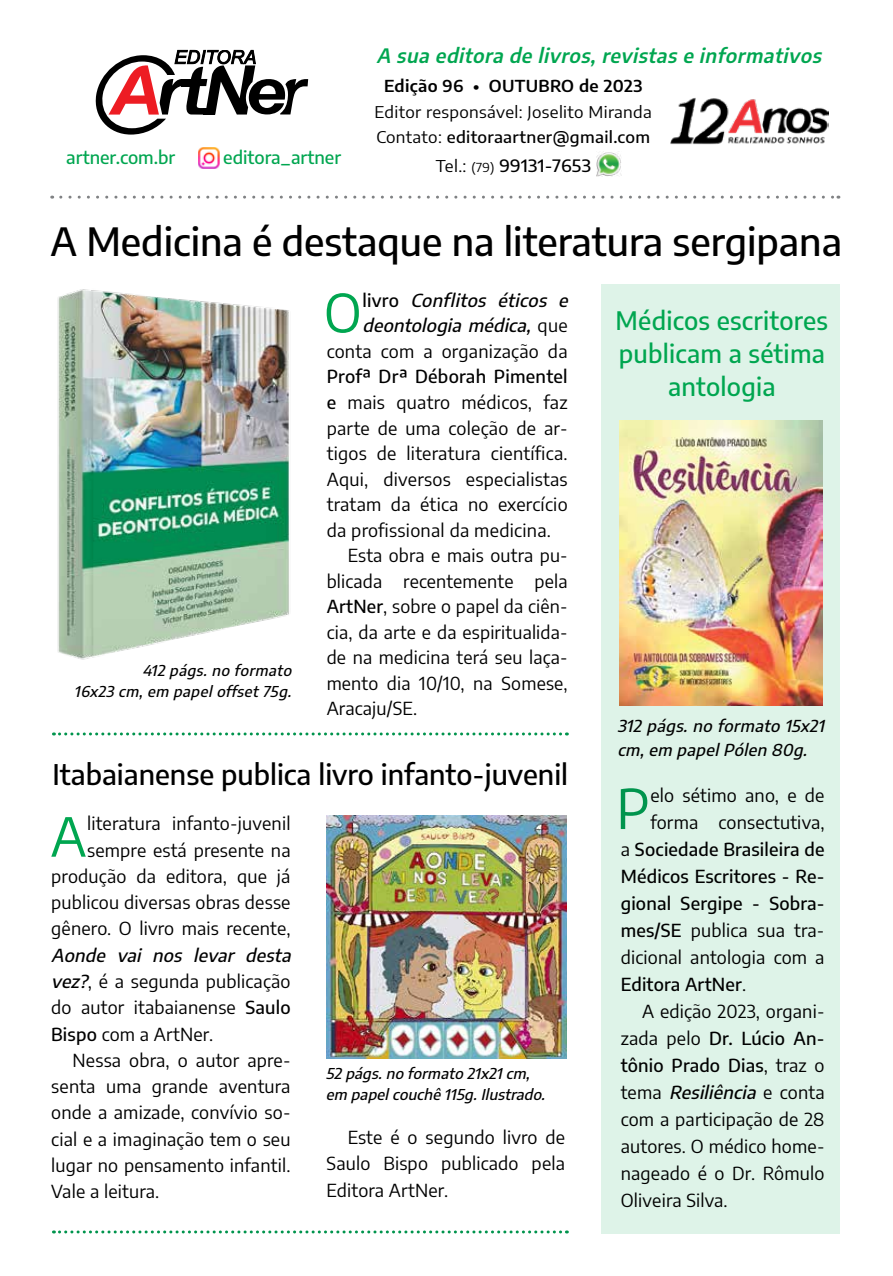
<style>
.page{position:relative;width:893px;height:1276px;background:#fff}
.page>*{position:absolute;margin:0;border:0;box-sizing:border-box;transform-origin:0 0}
.t1{font:54.45px "Encode Sans";color:#00944d}
.t2{font:53.4px "Encode Sans";color:#00a650}
.t3{font:52.5px "Encode Sans";color:#00a650}
.t4{font:500 39px "Encode Sans";color:#000}
.t5{font:500 28.5px "Encode Sans";color:#000}
.t6{font:500 25.5px/33px "Encode Sans";letter-spacing:.01em;color:#00a650;text-align:center}
.t7{font:italic 600 19.5px "Encode Sans";color:#00a650}
.t8{font:18px/26.2px "Encode Sans";letter-spacing:.01em;color:#000;text-align:justify}
.t9{font:500 18px "Encode Sans";letter-spacing:.01em;color:#000}
.t10{font:italic 500 18px/25.5px "Encode Sans";color:#000;text-align:right}
.t11{font:500 18px "Encode Sans";color:#00a650}
.t12{font:500 17.1px "Encode Sans";letter-spacing:.015em;color:#000;scale:1.05 1}
.t13{font:italic 500 16.5px/24px "Encode Sans";color:#000}
.t14{font:16.2px/24.9px "Encode Sans";letter-spacing:.02em;color:#000;scale:1.05 1}
.t15{font:600 16.2px "Encode Sans";letter-spacing:.02em;color:#000;scale:1.05 1}
.t16{font:italic 500 15px/21px "Encode Sans";color:#000}
.s1{font-weight:500}
.s2{font-weight:400;font-size:16.35px}
.s3{font-weight:400;font-size:12.45px}
.s4{font-style:normal}
.s5{font-weight:400;font-style:normal}
.s6{font-weight:500;font-style:italic}
.s7{font-weight:400}
</style>
<div class="page">
<div style="left:601px;top:284px;width:239px;height:949px;background:#def3e8"></div>
<img style="left:597px;top:151px;width:24px;height:26px">
<img style="left:198px;top:147px;width:22px;height:22px">
<svg style="left:96px;top:50px;width:212px;height:85px"></svg>
<div style="left:203px;top:108px;width:12px;height:7px;background:#000"></div>
<div style="left:181px;top:79px;width:12px;height:7px;background:#000"></div>
<svg style="left:61px;top:196px;width:778px;height:3px"></svg>
<img style="left:670px;top:98px;width:158px;height:47px">
<img style="left:57px;top:289px;width:233px;height:371px">
<img style="left:620px;top:420px;width:203px;height:286px">
<svg style="left:53px;top:732px;width:514px;height:3px"></svg>
<svg style="left:53px;top:1230px;width:514px;height:3px"></svg>
<img style="left:326px;top:815px;width:241px;height:244px">
<p class="t11" style="left:66px;top:144px;width:111px">artner.com.br</p>
<p class="t11" style="left:223px;top:144px;width:119px">editora_artner</p>
<p class="t7" style="left:376px;top:41px;width:452px">A sua editora de livros,revistas e informativos</p>
<p class="t15" style="left:384px;top:74px;width:247px">Edição 96 • OUTUBRO de 2023</p>
<p class="t14" style="left:375px;top:99px;width:266px">Editor responsável: Joselito Miranda<br>Contato: <span class="s1">editoraartner@gmail.com</span></p>
<p class="t12" style="left:436px;top:153px;width:149px"><span class="s2">Tel.:</span> <span class="s3">(79)</span> 99131-7653</p>
<h3 class="t4" style="left:50px;top:214px;width:793px">A Medicina é destaque na literatura sergipana</h3>
<p class="t16" style="left:74px;top:659px;width:223px;text-align:right">412 págs.no formato<br>16x23 cm,em papeloffset75g.</p>
<p class="t10" style="left:327px;top:287px;width:248px"><span class="s4">l i v r o</span> Conflitos éticos e deontologia médica, <span class="s5">q u e conta com a organização da</span></p>
<p class="t9" style="left:327px;top:364px;width:242px">Profª Drª Déborah Pimentel</p>
<p class="t8" style="left:327px;top:388px;width:242px"><span class="s1">e</span> mais quatro médicos, faz</p>
<p class="t8" style="left:327px;top:414px;width:243px">parte de uma coleção de ar-</p>
<p class="t8" style="left:327px;top:439px;width:242px">tigos de literatura científica.</p>
<p class="t8" style="left:327px;top:465px;width:242px">Aqui, diversos especialistas</p>
<p class="t8" style="left:327px;top:490px;width:242px">tratam da ética no exercício</p>
<p class="t8" style="left:327px;top:516px;width:226px">da profissional da medicina.</p>
<p class="t8" style="left:348px;top:541px;width:221px">Esta obra e mais outra pu-</p>
<p class="t8" style="left:327px;top:567px;width:242px">blicada recentemente pela</p>
<p class="t8" style="left:327px;top:592px;width:243px"><span class="s1">ArtNer</span>, sobre o papel da ciên-</p>
<p class="t8" style="left:327px;top:618px;width:243px">cia, da arte e da espiritualida-</p>
<p class="t8" style="left:327px;top:643px;width:243px">de na medicina terá seu laça-</p>
<p class="t8" style="left:327px;top:669px;width:242px">mento dia 10/10, na Somese,</p>
<p class="t8" style="left:327px;top:694px;width:92px">Aracaju/SE.</p>
<h3 class="t3" style="left:324px;top:276px;width:39px">O</h3>
<h3 class="t5" style="left:52px;top:754px;width:517px">Itabaianense publica livro infanto-juvenil</h3>
<p class="t8" style="left:51px;top:810px;width:241px;text-align:right">literatura infanto-juvenil sempre está presente na produção da editora, que já publicou diversas obras desse gênero. O livro mais recente,</p>
<p class="t8" style="left:51px;top:941px;width:246px;text-align:left"><span class="s6">Aonde vai nos levar desta vez?</span>, é a segunda publicação do autor itabaianense <span class="s1">Saulo<br>Bispo</span> com a ArtNer.</p>
<p class="t8" style="left:51px;top:1046px;width:241px;text-indent:21px">Nessa obra, o autor apre&shy;senta uma grande aventura onde a amizade, convívio so&shy;cial e a imaginação tem o seu lugar no pensamento infantil.<br>Vale a leitura.</p>
<h2 class="t2" style="left:51px;top:799px;width:38px">A</h2>
<p class="t16" style="left:326px;top:1062px;width:225px">52 págs.no formato 21x21cm, em papelcouchê 115g.Ilustrado.</p>
<p class="t8" style="left:326px;top:1123px;width:240px;text-indent:21px">Este é o segundo livro de Saulo Bispo publicado pela Editora ArtNer.</p>
<h3 class="t6" style="left:616px;top:302px;width:214px">Médicos escritores publicam a sétima antologia</h3>
<p class="t13" style="left:617px;top:713px;width:213px">312 págs.no formato 15x21 cm,em papelPólen 80g.</p>
<h1 class="t1" style="left:616px;top:770px;width:35px">P</h1>
<p class="t8" style="left:650px;top:781px;width:176px">elo sétimo ano, e de</p>
<p class="t8" style="left:650px;top:808px;width:176px">forma consectutiva,</p>
<p class="t9" style="left:621px;top:836px;width:205px"><span class="s7">a</span> Sociedade Brasileira de</p>
<p class="t9" style="left:621px;top:863px;width:205px">Médicos Escritores - Re-</p>
<p class="t9" style="left:621px;top:890px;width:205px">gional Sergipe - Sobra-</p>
<p class="t8" style="left:621px;top:916px;width:205px"><span class="s1">mes/SE</span> publica sua tra-</p>
<p class="t8" style="left:621px;top:943px;width:205px">dicional antologia com a</p>
<p class="t9" style="left:621px;top:971px;width:127px">Editora ArtNer<span class="s7">.</span></p>
<p class="t8" style="left:642px;top:997px;width:184px">A edição 2023, organi-</p>
<p class="t9" style="left:621px;top:1025px;width:205px"><span class="s7">zada pelo</span> Dr. Lúcio An-</p>
<p class="t9" style="left:621px;top:1052px;width:205px">tônio Prado Dias<span class="s7">, traz o</span></p>
<p class="t10" style="left:621px;top:1078px;width:205px"><span class="s5">t e m a</span> Resiliência <span class="s5">e c o n t a</span></p>
<p class="t8" style="left:621px;top:1105px;width:205px">com a participação de 28</p>
<p class="t8" style="left:621px;top:1132px;width:205px">autores. O médico home-</p>
<p class="t8" style="left:621px;top:1159px;width:205px">nageado é o Dr. Rômulo</p>
<p class="t8" style="left:621px;top:1186px;width:108px">Oliveira Silva.</p>
</div>
